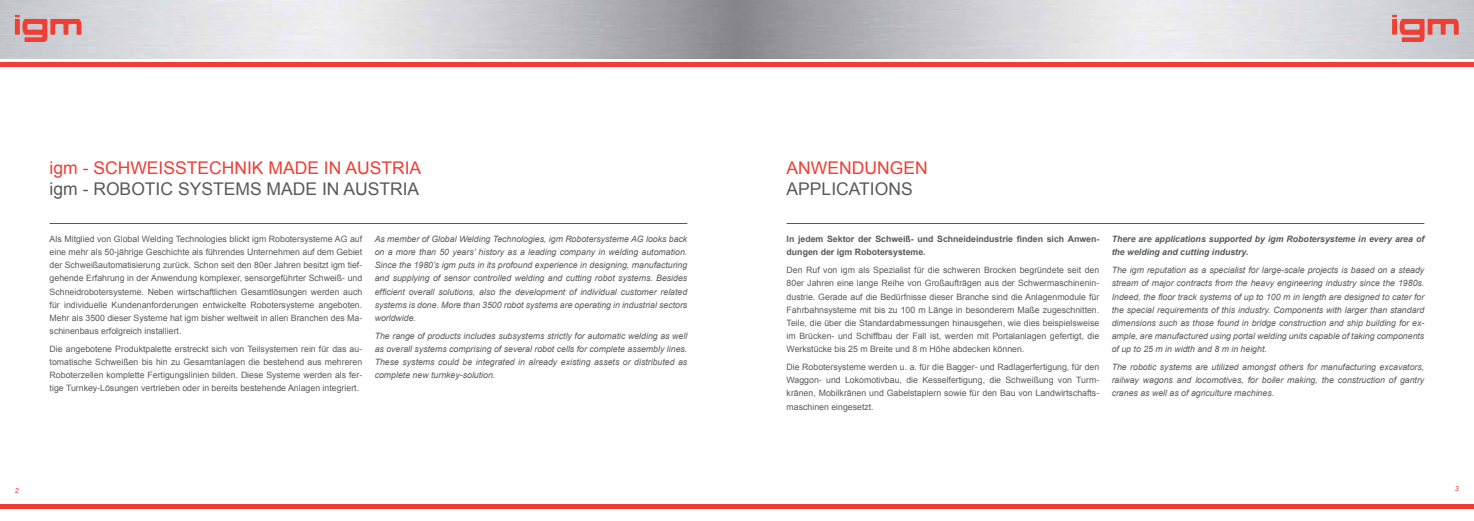
<style>
.page{position:relative;width:1474px;height:521px;background:#fff}
.page>*{position:absolute;margin:0;border:0;box-sizing:border-box;transform-origin:0 0}
.t1{font:17.5px "Arial";color:#ef3e33}
.t2{font:17.5px "Arial";color:#58595b}
.t3{font:8.75px/13.1px "Arial";color:#58595b;text-align:justify}
.t4{font:italic 8.75px/13.1px "Arial";color:#58595b;text-align:justify}
.t5{font:italic 700 8.75px/13.1px "Arial";color:#58595b}
.t6{font:700 8.75px/13.1px "Arial";color:#58595b}
.t7{font:italic 7px "Arial";color:#ef3e33}
.s1{font-style:normal}
</style>
<div class="page">
<img style="left:0;top:0;width:1473px;height:58px">
<svg style="left:15px;top:15px;width:66px;height:27px;background:#db8c8a"></svg>
<div style="left:0;top:62px;width:737px;height:5px;background:#ef3e33"></div>
<div style="left:737px;top:62px;width:736px;height:5px;background:#ef3e33"></div>
<svg style="left:1391px;top:15px;width:67px;height:27px;background:#da8d8b"></svg>
<hr style="left:0;top:504px;width:737px;height:4px;background:#ef3e33">
<hr style="left:737px;top:504px;width:736px;height:4px;background:#ef3e33">
<hr style="left:50px;top:223px;width:637px;height:1px;background:#58595b">
<hr style="left:786px;top:223px;width:638px;height:1px;background:#58595b">
<h1 class="t1" style="left:50px;top:156px;width:373px">igm - SCHWEISSTECHNIK MADE IN AUSTRIA</h1>
<h1 class="t2" style="left:50px;top:177px;width:371px">igm - ROBOTIC SYSTEMS MADE IN AUSTRIA</h1>
<p class="t3" style="left:50px;top:232px;width:314px">Als Mitglied von Global Welding Technologies blickt igm Robotersysteme AG auf eine mehr als 50-jährige Geschichte als führendes Unternehmen auf dem Gebiet der Schweißautomatisierung zurück. Schon seit den 80er Jahren besitzt igm tief&shy;gehende Erfahrung in der Anwendung komplexer, sensorgeführter Schweiß- und Schneidrobotersysteme. Neben wirtschaftlichen Gesamtlösungen werden auch für individuelle Kundenanforderungen entwickelte Robotersysteme angeboten.<br>Mehr als 3500 dieser Systeme hat igm bisher weltweit in allen Branchen des Ma&shy;schinenbaus erfolgreich installiert.</p>
<p class="t3" style="left:50px;top:342px;width:314px">Die angebotene Produktpalette erstreckt sich von Teilsystemen rein für das au&shy;tomatische Schweißen bis hin zu Gesamtanlagen die bestehend aus mehreren Roboterzellen komplette Fertigungslinien bilden. Diese Systeme werden als fer&shy;tige Turnkey-Lösungen vertrieben oder in bereits bestehende Anlagen integriert.</p>
<p class="t4" style="left:375px;top:232px;width:314px">As member of Global Welding Technologies, igm Robotersysteme AG looks back on a more than 50 years’ history as a leading company in welding automation.<br>Since the 1980’s igm puts in its profound experience in designing, manufacturing and supplying of sensor controlled welding and cutting robot systems. Besides efficient overall solutions, also the development of individual customer related systems is done. More than 3500 robot systems are operating in industrial sectors worldwide.</p>
<p class="t4" style="left:375px;top:329px;width:314px">The range of products includes subsystems strictly for automatic welding as well as overall systems comprising of several robot cells for complete assembly lines.<br>These systems could be integrated in already existing assets or distributed as complete new turnkey-solution.</p>
<h1 class="t1" style="left:786px;top:156px;width:142px">ANWENDUNGEN</h1>
<h1 class="t2" style="left:786px;top:177px;width:128px">APPLICATIONS</h1>
<p class="t6" style="left:786px;top:233px;width:314px">In jedem Sektor der Schweiß- und Schneideindustrie finden sich Anwen&shy;dungen der igm Robotersysteme.</p>
<p class="t3" style="left:786px;top:264px;width:314px">Den Ruf von igm als Spezialist für die schweren Brocken begründete seit den 80er Jahren eine lange Reihe von Großaufträgen aus der Schwermaschinenin&shy;dustrie. Gerade auf die Bedürfnisse dieser Branche sind die Anlagenmodule für Fahrbahnsysteme mit bis zu 100 m Länge in besonderem Maße zugeschnitten.<br>Teile, die über die Standardabmessungen hinausgehen, wie dies beispielsweise im Brücken- und Schiffbau der Fall ist, werden mit Portalanlagen gefertigt, die Werkstücke bis 25 m Breite und 8 m Höhe abdecken können.</p>
<p class="t3" style="left:786px;top:361px;width:314px">Die Robotersysteme werden u. a. für die Bagger- und Radlagerfertigung, für den Waggon- und Lokomotivbau, die Kesselfertigung, die Schweißung von Turm&shy;kränen, Mobilkränen und Gabelstaplern sowie für den Bau von Landwirtschafts&shy;maschinen eingesetzt.</p>
<p class="t5" style="left:1111px;top:233px;width:314px">There are applications supported by igm Robotersysteme in every area of the welding and cutting industry.</p>
<p class="t4" style="left:1111px;top:264px;width:314px">The igm reputation as a specialist for large-scale projects is based on a steady stream of major contracts from the heavy engineering industry since the 1980s.<br>Indeed, the floor track systems of up to 100 m in length are designed to cater for the special requirements of this industry. Components with larger than standard dimensions such as those found in bridge construction and ship building for ex&shy;ample, are manufactured using portal welding units capable of taking components of up to 25 m in width and 8 m in height.</p>
<p class="t4" style="left:1111px;top:361px;width:314px">The robotic systems are utilized amongst others for manufacturing excavators, railway wagons and locomotives, for boiler making, the construction of gantry cranes as well as of agriculture machines<span class="s1">.</span></p>
<p class="t7" style="left:15px;top:486px;width:5px">2</p>
<p class="t7" style="left:1454px;top:484px;width:5px">3</p>
</div>
